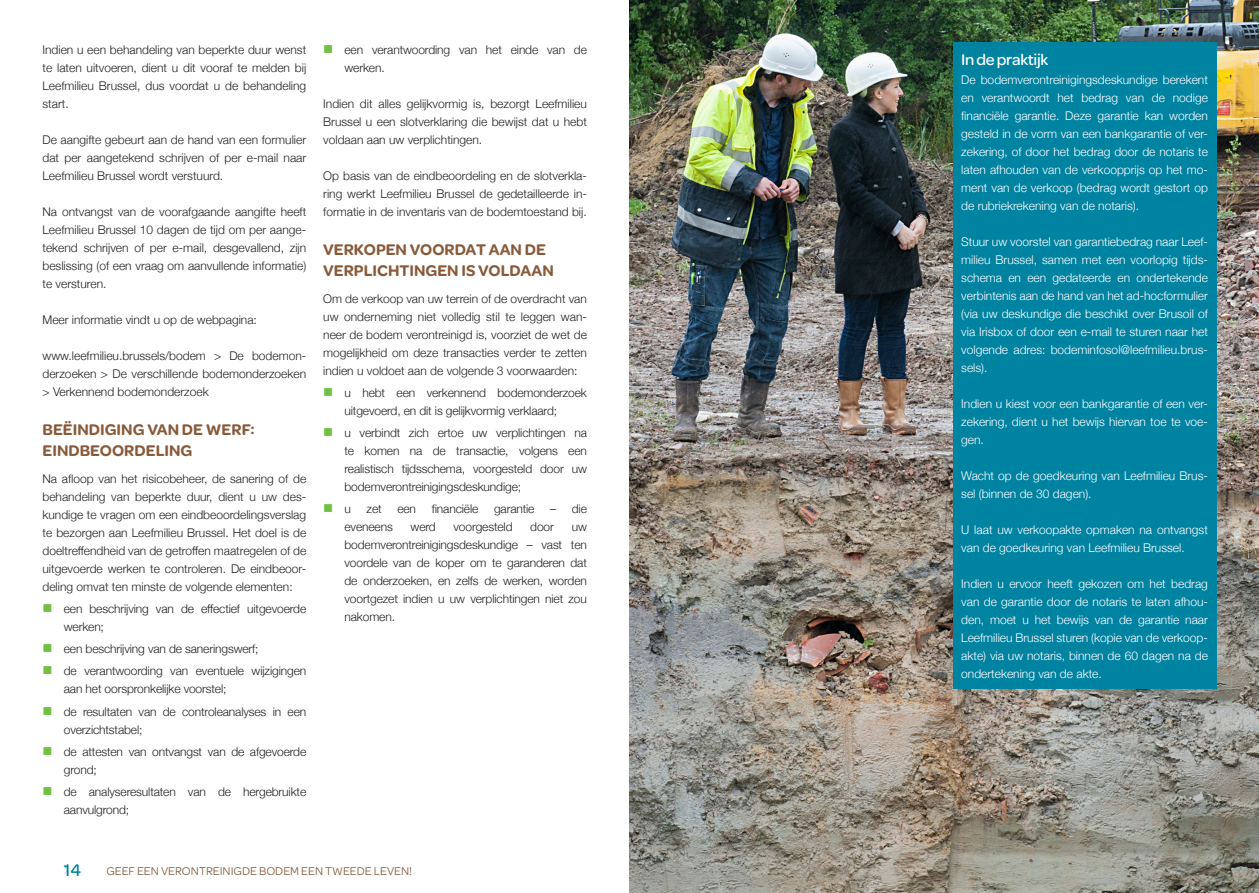
<style>
.page{position:relative;width:1259px;height:893px;background:#fff}
.page>*{position:absolute;margin:0;border:0;box-sizing:border-box;transform-origin:0 0}
.t1{font:500 18px "Omnes";color:#0082a1}
.INTERTIRE_1{font:600 16.5px/21px "Omnes";color:#885a3a}
.titre_encadre_bleu{font:500 16.5px "Omnes";letter-spacing:-.02em;color:#fff}
.Texte_Normal__body{font:300 12px/18px "Helvetica Neue";letter-spacing:-.01em;color:#231f20}
.Body{font:300 12px/18px "Helvetica Neue";color:#231f20;text-align:justify}
.Texte_Normal__body-2{font:300 12px/18px "Helvetica Neue";color:#fff;text-align:justify}
.t2{font:12px "Omnes";color:#885a3a}
</style>
<div class="page">
<img style="left:629px;top:0;width:630px;height:893px">
<div style="left:952px;top:43px;width:264px;height:646px;background:#0082a1"></div>
<p class="Body" style="left:43px;top:40px;width:265px">Indien u een behandeling van beperkte duur wenst te laten uitvoeren, dient u dit vooraf te melden bij Leefmilieu Brussel, dus voordat u de behandeling start.</p>
<p class="Body" style="left:43px;top:130px;width:265px">De aangifte gebeurt aan de hand van een formulier dat per aangetekend schrijven of per e-mail naar Leefmilieu Brussel wordt verstuurd.</p>
<p class="Body" style="left:43px;top:202px;width:265px">Na ontvangst van de voorafgaande aangifte heeft Leefmilieu Brussel 10 dagen de tijd om per aange&shy;tekend schrijven of per e-mail, desgevallend, zijn beslissing (of een vraag om aanvullende informatie) te versturen.</p>
<p class="Body" style="left:43px;top:310px;width:216px">Meer informatie vindt u op de webpagina:</p>
<p class="Body" style="left:43px;top:346px;width:265px">www.leefmilieu.brussels/bodem &gt; De bodemon&shy;derzoeken &gt; De verschillende bodemonderzoeken &gt; Verkennend bodemonderzoek</p>
<p class="INTERTIRE_1" style="left:43px;top:418px;width:214px">BEËINDIGING VAN DE WERF:<br>EINDBEOORDELING</p>
<p class="Texte_Normal__body" style="left:43px;top:468px;width:265px;text-align:justify">Na afloop van het risicobeheer, de sanering of de behandeling van beperkte duur, dient u uw des&shy;kundige te vragen om een eindbeoordelingsverslag te bezorgen aan Leefmilieu Brussel. Het doel is de doeltreffendheid van de getroffen maatregelen of de uitgevoerde werken te controleren. De eindbeoor&shy;deling omvat ten minste de volgende elementen:</p>
<p class="Texte_Normal__body" style="left:64px;top:599px;width:244px">een beschrijving van de effectief uitgevoerde werken;</p>
<p class="Texte_Normal__body" style="left:64px;top:639px;width:196px">een beschrijving van de saneringswerf;</p>
<p class="Texte_Normal__body" style="left:64px;top:661px;width:244px">de verantwoording van eventuele wijzigingen aan het oorspronkelijke voorstel;</p>
<p class="Texte_Normal__body" style="left:64px;top:701px;width:244px">de resultaten van de controleanalyses in een overzichtstabel;</p>
<p class="Texte_Normal__body" style="left:64px;top:742px;width:244px">de attesten van ontvangst van de afgevoerde grond;</p>
<p class="Texte_Normal__body" style="left:64px;top:782px;width:244px">de analyseresultaten van de hergebruikte aanvulgrond;</p>
<p class="Texte_Normal__body" style="left:344px;top:40px;width:244px">een verantwoording van het einde van de werken.</p>
<p class="Body" style="left:323px;top:94px;width:265px">Indien dit alles gelijkvormig is, bezorgt Leefmilieu Brussel u een slotverklaring die bewijst dat u hebt voldaan aan uw verplichtingen.</p>
<p class="Body" style="left:323px;top:166px;width:265px">Op basis van de eindbeoordeling en de slotverkla&shy;ring werkt Leefmilieu Brussel de gedetailleerde in&shy;formatie in de inventaris van de bodemtoestand bij.</p>
<p class="INTERTIRE_1" style="left:323px;top:238px;width:232px">VERKOPEN VOORDAT AAN DE<br>VERPLICHTINGEN IS VOLDAAN</p>
<p class="Body" style="left:323px;top:288px;width:265px">Om de verkoop van uw terrein of de overdracht van uw onderneming niet volledig stil te leggen wan&shy;neer de bodem verontreinigd is, voorziet de wet de mogelijkheid om deze transacties verder te zetten indien u voldoet aan de volgende 3 voorwaarden:</p>
<p class="Texte_Normal__body" style="left:344px;top:383px;width:244px">u hebt een verkennend bodemonderzoek uitgevoerd, en dit is gelijkvormig verklaard;</p>
<p class="Texte_Normal__body" style="left:344px;top:423px;width:244px;text-align:justify">u verbindt zich ertoe uw verplichtingen na te komen na de transactie, volgens een realistisch tijdsschema, voorgesteld door uw bodemverontreinigingsdeskundige;</p>
<p class="Texte_Normal__body" style="left:344px;top:499px;width:8px">u</p>
<p class="Texte_Normal__body" style="left:367px;top:499px;width:17px">zet</p>
<p class="Texte_Normal__body" style="left:397px;top:499px;width:20px">een</p>
<p class="Texte_Normal__body" style="left:432px;top:499px;width:48px">financiële</p>
<p class="Texte_Normal__body" style="left:494px;top:499px;width:42px">garantie</p>
<p class="Texte_Normal__body" style="left:550px;top:499px;width:38px">– die</p>
<p class="Texte_Normal__body" style="left:344px;top:517px;width:50px">eveneens</p>
<p class="Texte_Normal__body" style="left:410px;top:517px;width:27px">werd</p>
<p class="Texte_Normal__body" style="left:453px;top:517px;width:61px">voorgesteld</p>
<p class="Texte_Normal__body" style="left:530px;top:517px;width:25px">door</p>
<p class="Texte_Normal__body" style="left:344px;top:517px;width:244px;text-align:justify;text-indent:227px">uw bodemverontreinigingsdeskundige – vast ten voordele van de koper om te garanderen dat de onderzoeken, en zelfs de werken, worden voortgezet indien u uw verplichtingen niet zou nakomen.</p>
<h1 class="t1" style="left:64px;top:858px;width:19px">14</h1>
<p class="t2" style="left:106px;top:862px;width:307px">GEEF EEN VERONTREINIGDE BODEM EEN TWEEDE LEVEN!</p>
<p class="titre_encadre_bleu" style="left:961px;top:48px;width:89px">In de praktijk</p>
<p class="Texte_Normal__body-2" style="left:961px;top:70px;width:248px">De bodemverontreinigingsdeskundige berekent en verantwoordt het bedrag van de nodige financiële garantie. Deze garantie kan worden gesteld in de vorm van een bankgarantie of ver&shy;zekering, of door het bedrag door de notaris te laten afhouden van de verkoopprijs op het mo&shy;ment van de verkoop (bedrag wordt gestort op de rubriekrekening van de notaris).</p>
<p class="Texte_Normal__body-2" style="left:961px;top:232px;width:248px">Stuur uw voorstel van garantiebedrag naar Leef&shy;milieu Brussel, samen met een voorlopig tijds&shy;schema en een gedateerde en ondertekende verbintenis aan de hand van het ad-hocformulier (via uw deskundige die beschikt over Brusoil of via Irisbox of door een e-mail te sturen naar het volgende adres: bodeminfosol@leefmilieu.brus&shy;sels).</p>
<p class="Texte_Normal__body-2" style="left:961px;top:394px;width:248px">Indien u kiest voor een bankgarantie of een ver&shy;zekering, dient u het bewijs hiervan toe te voe&shy;gen.</p>
<p class="Texte_Normal__body-2" style="left:961px;top:466px;width:248px">Wacht op de goedkeuring van Leefmilieu Brus&shy;sel (binnen de 30 dagen).</p>
<p class="Texte_Normal__body-2" style="left:961px;top:520px;width:248px">U laat uw verkoopakte opmaken na ontvangst van de goedkeuring van Leefmilieu Brussel.</p>
<p class="Texte_Normal__body-2" style="left:961px;top:574px;width:248px">Indien u ervoor heeft gekozen om het bedrag van de garantie door de notaris te laten afhou&shy;den, moet u het bewijs van de garantie naar Leefmilieu Brussel sturen (kopie van de verkoop&shy;akte) via uw notaris, binnen de 60 dagen na de ondertekening van de akte.</p>
</div>
